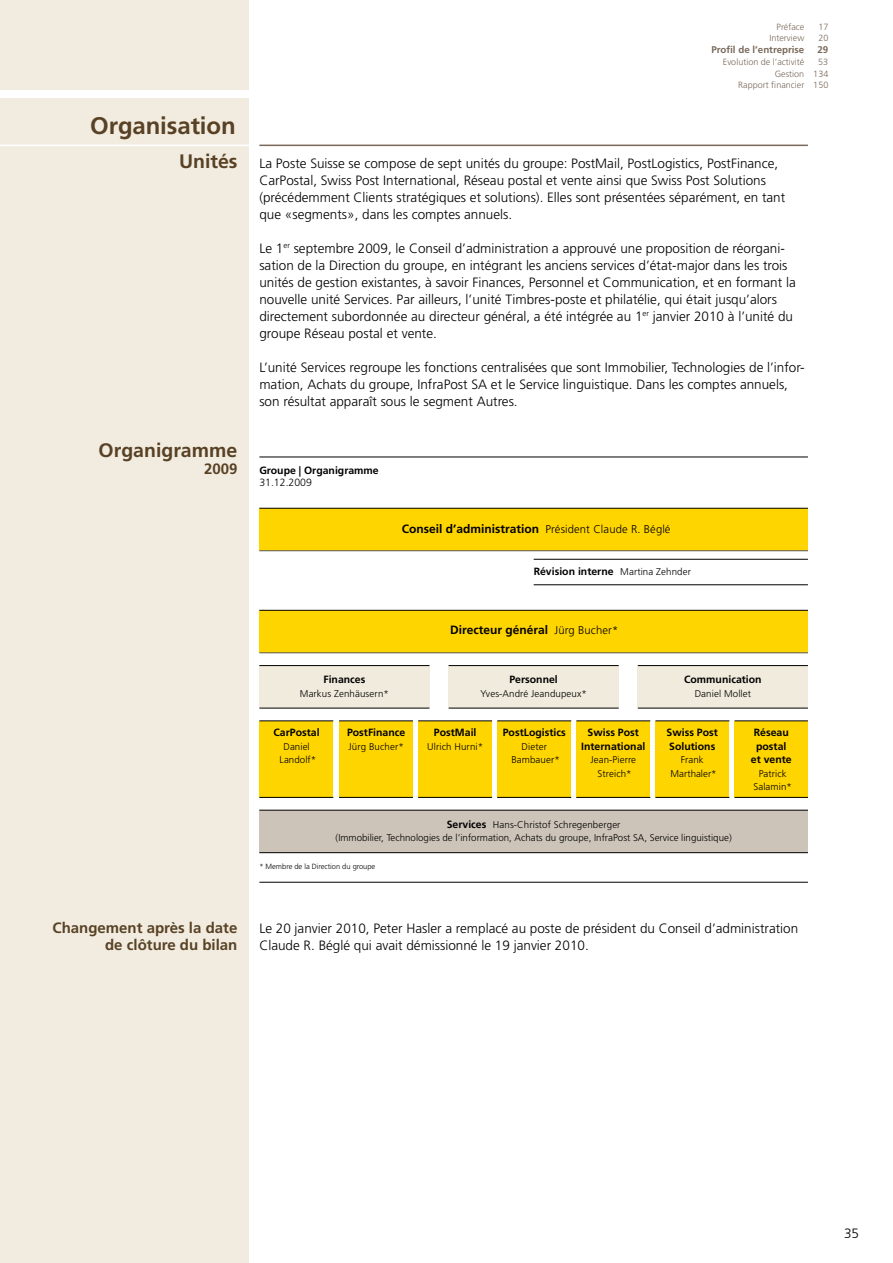
<style>
.page{position:relative;width:893px;height:1263px;background:#fff}
.page>*{position:absolute;margin:0;border:0;box-sizing:border-box;transform-origin:0 0}
.t1{font:700 24px "Frutiger LT Std";letter-spacing:-.005em;color:#584125}
.t2{font:700 19.5px "Frutiger LT Std";color:#584125}
.t3{font:700 15px/17px "Frutiger LT Std";color:#584125;text-align:right}
.t4{font:300 13.5px/17px "Frutiger LT Std";color:#000}
.t5{font:700 12px "Frutiger LT Std";color:#000}
.t6{font:700 10.5px/13.5px "Frutiger LT Std";color:#000}
.t7{font:300 9.75px/13.5px "Frutiger LT Std";letter-spacing:.01em;color:#000;text-align:center}
.t8{font:700 9.75px "Frutiger LT Std";color:#7a695b}
.t9{font:300 9px/11.2px "Frutiger LT Std";color:#7a695b;text-align:right}
.t10{font:300 7.5px "Frutiger LT Std";letter-spacing:-.005em;color:#000}
.s1{font-weight:300}
.s2{font-weight:300;font-size:11.25px}
.s3{font-weight:300;font-size:9.75px}
.s4{font-weight:700;font-size:10.5px}
</style>
<div class="page">
<div style="left:0;top:0;width:249px;height:89px;background:#f1ecdf"></div>
<div style="left:0;top:98px;width:249px;height:1165px;background:#f1ecdf"></div>
<hr style="left:259px;top:457px;width:549px;height:1px;background:#000">
<hr style="left:259px;top:882px;width:549px;height:1px;background:#000">
<hr style="left:0;top:145px;width:251px;height:1px;background:#fff">
<hr style="left:259px;top:145px;width:549px;height:1px;background:#7a695b">
<hr style="left:534px;top:559px;width:274px;height:1px;background:#000">
<hr style="left:534px;top:584px;width:274px;height:1px;background:#000">
<div style="left:259px;top:508px;width:549px;height:42px;background:#ffd500"></div>
<hr style="left:259px;top:508px;width:549px;height:1px;background:#000">
<hr style="left:259px;top:550px;width:549px;height:1px;background:#58585a">
<div style="left:259px;top:665px;width:170px;height:43px;background:#f0ebdd"></div>
<div style="left:449px;top:665px;width:170px;height:43px;background:#f0ebdd"></div>
<div style="left:638px;top:665px;width:170px;height:43px;background:#f0ebdd"></div>
<div style="left:259px;top:610px;width:549px;height:43px;background:#ffd500"></div>
<div style="left:259px;top:721px;width:74px;height:76px;background:#ffd500"></div>
<div style="left:339px;top:721px;width:74px;height:76px;background:#ffd500"></div>
<div style="left:418px;top:721px;width:74px;height:76px;background:#ffd500"></div>
<div style="left:497px;top:721px;width:74px;height:76px;background:#ffd500"></div>
<div style="left:576px;top:721px;width:74px;height:76px;background:#ffd500"></div>
<div style="left:655px;top:721px;width:74px;height:76px;background:#ffd500"></div>
<div style="left:735px;top:721px;width:73px;height:76px;background:#ffd500"></div>
<hr style="left:259px;top:721px;width:74px;height:1px;background:#000">
<hr style="left:259px;top:797px;width:74px;height:1px;background:#000">
<hr style="left:259px;top:665px;width:170px;height:1px;background:#000">
<hr style="left:449px;top:665px;width:170px;height:1px;background:#000">
<hr style="left:638px;top:665px;width:170px;height:1px;background:#000">
<hr style="left:259px;top:708px;width:170px;height:1px;background:#000">
<div style="left:259px;top:810px;width:549px;height:43px;background:#cdc4b9"></div>
<hr style="left:259px;top:810px;width:549px;height:1px;background:#000">
<hr style="left:259px;top:852px;width:549px;height:1px;background:#000">
<hr style="left:449px;top:708px;width:170px;height:1px;background:#000">
<hr style="left:638px;top:708px;width:170px;height:1px;background:#000">
<hr style="left:339px;top:721px;width:74px;height:1px;background:#000">
<hr style="left:339px;top:797px;width:74px;height:1px;background:#000">
<hr style="left:418px;top:721px;width:74px;height:1px;background:#000">
<hr style="left:418px;top:797px;width:74px;height:1px;background:#000">
<hr style="left:497px;top:721px;width:74px;height:1px;background:#000">
<hr style="left:497px;top:797px;width:74px;height:1px;background:#000">
<hr style="left:576px;top:721px;width:74px;height:1px;background:#000">
<hr style="left:576px;top:797px;width:74px;height:1px;background:#000">
<hr style="left:655px;top:721px;width:74px;height:1px;background:#000">
<hr style="left:655px;top:797px;width:74px;height:1px;background:#000">
<hr style="left:735px;top:721px;width:73px;height:1px;background:#000">
<hr style="left:735px;top:797px;width:73px;height:1px;background:#000">
<hr style="left:259px;top:610px;width:549px;height:1px;background:#000">
<hr style="left:259px;top:652px;width:549px;height:1px;background:#58585a">
<p class="t9" style="left:776px;top:22px;width:29px">Préface</p>
<p class="t9" style="left:818px;top:22px;width:12px">17</p>
<p class="t9" style="left:769px;top:33px;width:36px">Interview</p>
<p class="t9" style="left:818px;top:33px;width:12px">20</p>
<p class="t8" style="left:711px;top:44px;width:94px">Profil de l’entreprise</p>
<p class="t8" style="left:817px;top:44px;width:12px">29</p>
<p class="t9" style="left:723px;top:57px;width:83px">Evolution de l’activité</p>
<p class="t9" style="left:738px;top:57px;width:92px">53<br>Gestion 134<br>Rapport financier 150</p>
<h1 class="t1" style="left:90px;top:111px;width:147px">Organisation</h1>
<h2 class="t2" style="left:179px;top:149px;width:60px">Unités</h2>
<p class="t4" style="left:259px;top:155px;width:527px">La Poste Suisse se compose de sept unités du groupe: PostMail, PostLogistics, PostFinance, CarPostal, Swiss Post International, Réseau postal et vente ainsi que Swiss Post Solutions (précédemment Clients stratégiques et solutions). Elles sont présentées séparément, en tant que «segments», dans les comptes annuels.</p>
<p class="t4" style="left:259px;top:240px;width:538px">Le 1<sup>er</sup> septembre 2009, le Conseil d’administration a approuvé une proposition de réorgani&shy;sation de la Direction du groupe, en intégrant les anciens services d’état-major dans les trois unités de gestion existantes, à savoir Finances, Personnel et Communication, et en formant la nouvelle unité Services. Par ailleurs, l’unité Timbres-poste et philatélie, qui était jusqu’alors directement subordonnée au directeur général, a été intégrée au 1<sup>er</sup> janvier 2010 à l’unité du groupe Réseau postal et vente.</p>
<p class="t4" style="left:259px;top:359px;width:547px">L’unité Services regroupe les fonctions centralisées que sont Immobilier, Technologies de l’infor&shy;mation, Achats du groupe, InfraPost SA et le Service linguistique. Dans les comptes annuels, son résultat apparaît sous le segment Autres.</p>
<h2 class="t2" style="left:99px;top:438px;width:140px">Organigramme</h2>
<h2 class="t3" style="left:204px;top:460px;width:35px">2009</h2>
<h3 class="t6" style="left:259px;top:464px;width:121px;line-height:12px">Groupe | Organigramme<br><span class="s1">31.12.2009</span></h3>
<p class="t5" style="left:402px;top:522px;width:270px">Conseil d’administration <span class="s2">Président Claude R. Béglé</span></p>
<p class="t6" style="left:534px;top:565px;width:159px">Révision interne <span class="s3">Martina Zehnder</span></p>
<p class="t5" style="left:450px;top:623px;width:170px">Directeur général <span class="s2">Jürg Bucher*</span></p>
<p class="t6" style="left:323px;top:673px;width:43px">Finances</p>
<p class="t7" style="left:300px;top:686px;width:91px">Markus Zenhäusern*</p>
<p class="t6" style="left:509px;top:673px;width:50px">Personnel</p>
<p class="t7" style="left:480px;top:686px;width:108px">Yves-André Jeandupeux*</p>
<p class="t6" style="left:684px;top:673px;width:79px">Communication</p>
<p class="t7" style="left:695px;top:686px;width:58px">Daniel Mollet</p>
<p class="t6" style="left:274px;top:726px;width:48px">CarPostal</p>
<p class="t7" style="left:280px;top:740px;width:38px">Daniel<br>Landolf*</p>
<p class="t6" style="left:347px;top:726px;width:60px">PostFinance</p>
<p class="t7" style="left:349px;top:740px;width:57px">Jürg Bucher*</p>
<p class="t6" style="left:434px;top:726px;width:44px">PostMail</p>
<p class="t7" style="left:427px;top:740px;width:58px">Ulrich Hurni*</p>
<p class="t6" style="left:503px;top:726px;width:64px">PostLogistics</p>
<p class="t7" style="left:511px;top:740px;width:50px">Dieter<br>Bambauer*</p>
<p class="t6" style="left:581px;top:726px;width:66px;text-align:center">Swiss Post<br>International</p>
<p class="t7" style="left:590px;top:753px;width:47px">Jean-Pierre<br>Streich*</p>
<p class="t6" style="left:667px;top:726px;width:53px">Swiss Post<br>Solutions</p>
<p class="t7" style="left:671px;top:753px;width:48px">Frank<br>Marthaler*</p>
<p class="t6" style="left:751px;top:726px;width:42px;text-align:center">Réseau postal et vente</p>
<p class="t7" style="left:753px;top:767px;width:40px">Patrick<br>Salamin*</p>
<p class="t7" style="left:336px;top:818px;width:398px"><span class="s4">Services</span> Hans-Christof Schregenberger<br>(Immobilier, Technologies de l’information, Achats du groupe, InfraPost SA, Service linguistique)</p>
<p class="t10" style="left:259px;top:862px;width:117px">* Membre de la Direction du groupe</p>
<h3 class="t3" style="left:53px;top:919px;width:186px">Changement après la date de clôture du bilan</h3>
<p class="t4" style="left:259px;top:920px;width:540px">Le 20 janvier 2010, Peter Hasler a remplacé au poste de président du Conseil d’administration<br>Claude R. Béglé qui avait démissionné le 19 janvier 2010.</p>
<p class="t4" style="left:844px;top:1225px;width:16px">35</p>
</div>
